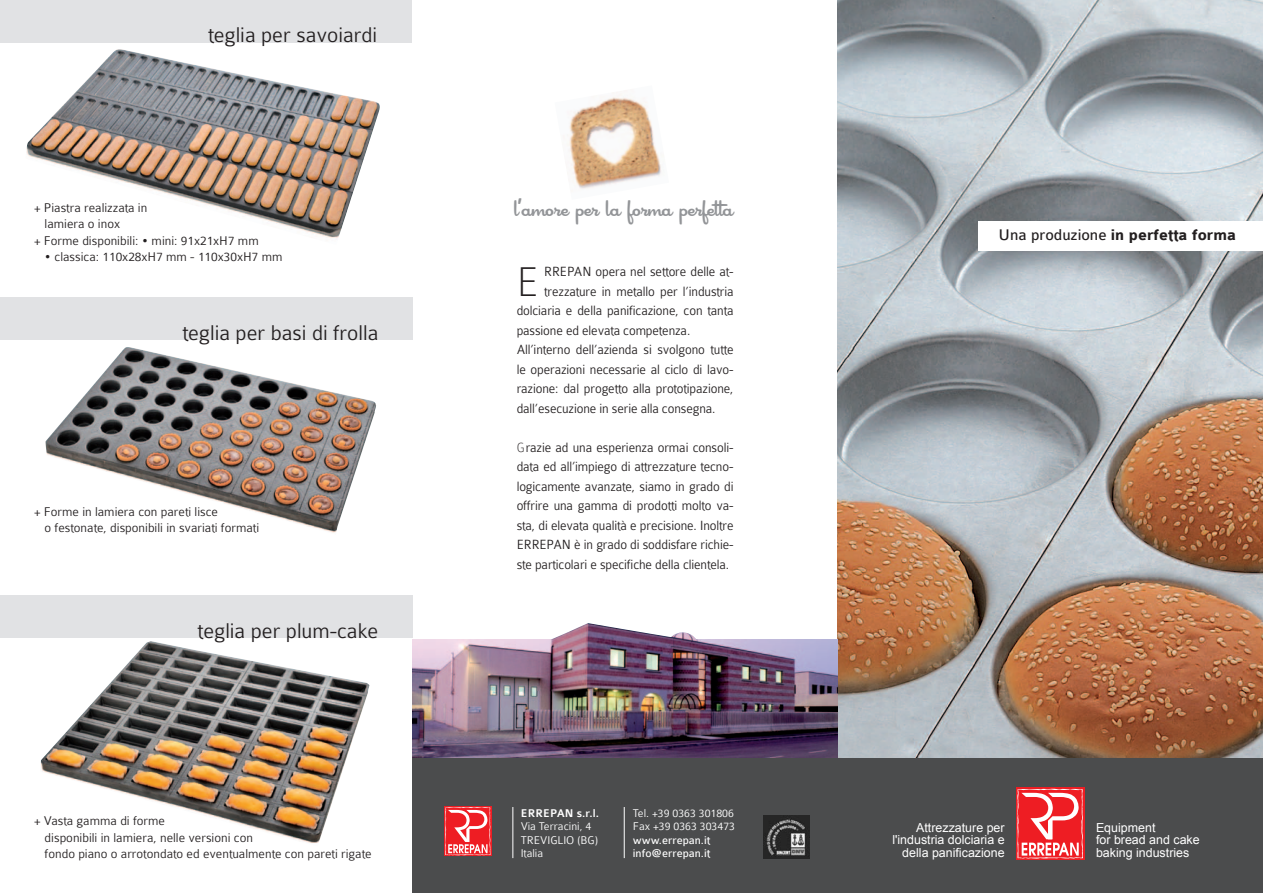
<style>
.page{position:relative;width:1263px;height:893px;background:#fff}
.page>*{position:absolute;margin:0;border:0;box-sizing:border-box;transform-origin:0 0}
.t1{font:100 44.4px "Colaborate";color:#231f20;scale:.95 1}
.t2{font:24.75px "Cocktail Shaker";color:#939598}
.t3{font:300 22.5px "Colaborate";color:#231f20}
.t4{font:700 16.5px "Colaborate";color:#231f20}
.t5{font:300 14.25px/19.5px "Colaborate";letter-spacing:-.01em;color:#231f20;text-align:justify;scale:.95 1}
.t6{font:300 13.5px/16.5px "Colaborate";color:#231f20}
.t7{font:12.45px/12.5px "Arial";color:#fff}
.t8{font:300 12px/13.5px "Colaborate";color:#fff}
.t9{font:12px/13.5px "Colaborate";color:#fff}
.t10{font:500 12px "Colaborate";color:#fff}
.s1{font-weight:100}
.s2{font-weight:400}
</style>
<div class="page">
<img style="left:838px;top:0;width:425px;height:759px">
<img style="left:412px;top:640px;width:426px;height:119px">
<img style="left:537px;top:623px;width:225px;height:68px">
<div style="left:412px;top:759px;width:851px;height:134px;background:#4b4c4d"></div>
<div style="left:1016px;top:787px;width:68px;height:73px;background:#ee1d23"></div>
<svg style="left:1017px;top:788px;width:66px;height:71px"></svg>
<svg style="left:444px;top:806px;width:47px;height:50px"></svg>
<svg style="left:445px;top:807px;width:45px;height:48px;background:#f25c60"></svg>
<hr style="left:513px;top:807px;width:1px;height:51px;background:#fff">
<hr style="left:624px;top:807px;width:1px;height:51px;background:#fff">
<img style="left:763px;top:816px;width:46px;height:42px">
<img style="left:568px;top:94px;width:93px;height:95px">
<div style="left:978px;top:221px;width:285px;height:30px;background:#fff"></div>
<div style="left:0;top:595px;width:412px;height:43px;background:#e1e2e4"></div>
<img style="left:40px;top:641px;width:330px;height:202px">
<div style="left:0;top:0;width:411px;height:43px;background:#e1e2e4"></div>
<img style="left:26px;top:49px;width:354px;height:189px">
<div style="left:0;top:298px;width:412px;height:42px;background:#e1e2e4"></div>
<img style="left:45px;top:347px;width:331px;height:186px">
<h3 class="t3" style="left:208px;top:24px;width:171px">teglia per savoiardi</h3>
<p class="t6" style="left:34px;top:199px;width:115px">+ Piastra realizzata in</p>
<p class="t6" style="left:45px;top:216px;width:77px">lamiera o inox</p>
<p class="t6" style="left:34px;top:232px;width:226px">+ Forme disponibili: • mini: 91x21xH7 mm</p>
<p class="t6" style="left:45px;top:249px;width:239px">• classica: 110x28xH7 mm - 110x30xH7 mm</p>
<h3 class="t3" style="left:182px;top:321px;width:198px">teglia per basi di frolla</h3>
<p class="t6" style="left:45px;top:503px;width:216px;text-indent:-11px">+ Forme in lamiera con pareti lisce<br>o festonate, disponibili in svariati formati</p>
<h3 class="t3" style="left:198px;top:619px;width:182px">teglia per plum-cake</h3>
<p class="t6" style="left:45px;top:813px;width:328px;text-indent:-11px">+ Vasta gamma di forme<br>disponibili in lamiera, nelle versioni con<br>fondo piano o arrotondato ed eventualmente con pareti rigate</p>
<h2 class="t2" style="left:514px;top:195px;width:221px">l’amore per la forma perfetta</h2>
<h1 class="t1" style="left:517px;top:259px;width:24px">E</h1>
<p class="t5" style="left:544px;top:262px;width:201px">RRE PAN opera nel settore delle at-</p>
<p class="t5" style="left:544px;top:282px;width:201px">trezzature in metallo per l’industria</p>
<p class="t5" style="left:517px;top:301px;width:230px">dolciaria e della panificazione, con tanta</p>
<p class="t5" style="left:517px;top:321px;width:184px">passione ed elevata competenza.</p>
<p class="t5" style="left:517px;top:340px;width:230px">All’interno dell’azienda si svolgono tutte</p>
<p class="t5" style="left:517px;top:359px;width:230px">le operazioni necessarie al ciclo di lavo-</p>
<p class="t5" style="left:517px;top:379px;width:230px">razione: dal progetto alla prototipazione,</p>
<p class="t5" style="left:517px;top:398px;width:211px">dall’esecuzione in serie alla consegna.</p>
<p class="t5" style="left:517px;top:437px;width:230px"><span class="s1">G</span>razie ad una esperienza ormai consoli&shy;data ed all’impiego di attrezzature tecno&shy;logicamente avanzate, siamo in grado di offrire una gamma di prodotti molto va&shy;sta, di elevata qualità e precisione. I noltre ERRE</p>
<p class="t5" style="left:517px;top:535px;width:230px;text-indent:30px">PAN è in grado di soddisfare richie&shy;ste particolari e specifiche della clientela.</p>
<p class="t10" style="left:521px;top:807px;width:80px">ERREPAN s.r.l.</p>
<p class="t8" style="left:521px;top:820px;width:79px">Via Terracini, 4<br>Treviglio (BG)<br>Italia</p>
<p class="t8" style="left:633px;top:806px;width:104px">Tel. +39 0363 301806<br>Fax +39 0363 303473</p>
<p class="t9" style="left:633px;top:833px;width:79px">www.errepan.it info@errepan.it</p>
<p class="t4" style="left:998px;top:226px;width:239px"><span class="s2">Una produzione</span> in perfetta forma</p>
<p class="t7" style="left:892px;top:821px;width:114px;text-align:right">Attrezzature per l'industria dolciaria e della panificazione</p>
<p class="t7" style="left:1096px;top:821px;width:105px">Equipment<br>for bread and cake baking industries</p>
</div>
